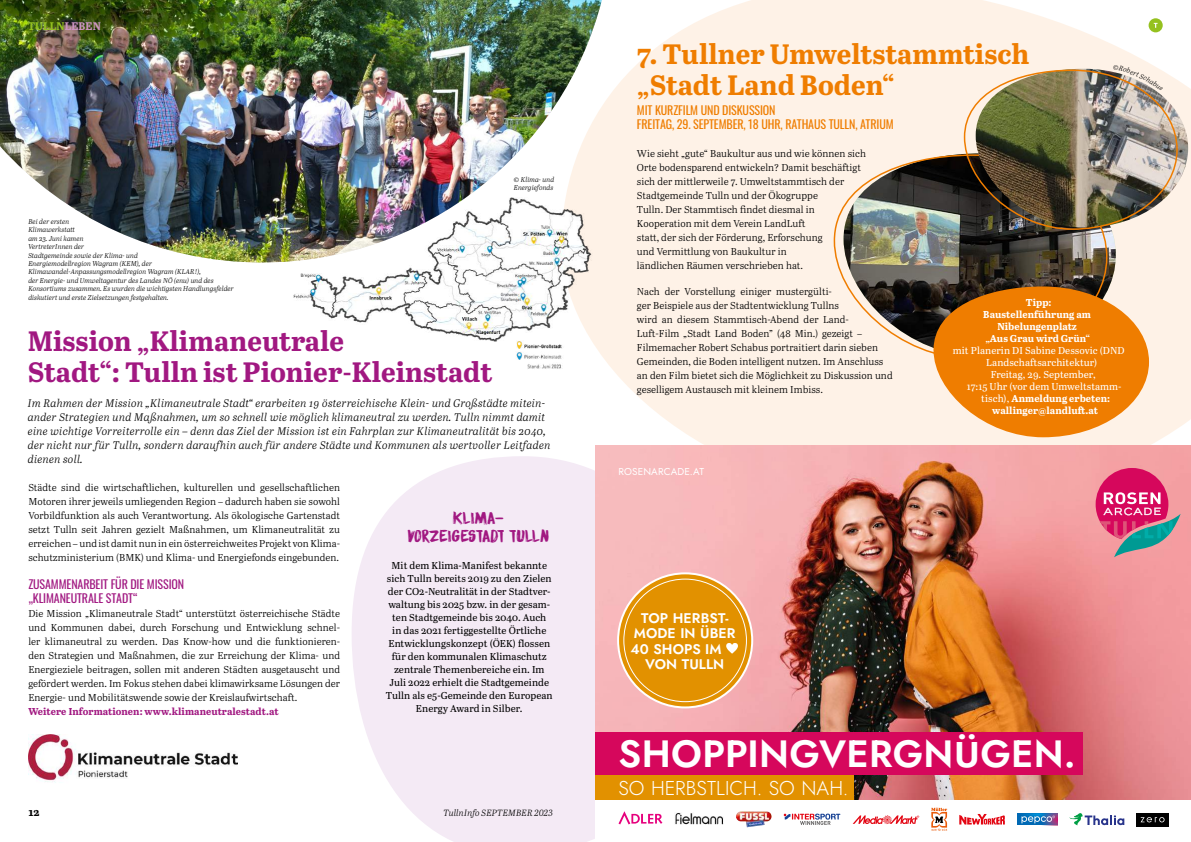
<style>
.page{position:relative;width:1191px;height:842px;background:#fff}
.page>*{position:absolute;margin:0;border:0;box-sizing:border-box;transform-origin:0 0}
.t1{font:600 38px "Jost";letter-spacing:.01em;color:#fff}
.t2{font:700 28px/31px "Abril Text";color:#a11881}
.t3{font:700 28px/31px "Abril Text";color:#ef7d00}
.t4{font:300 20px "Jost";color:#fff}
.t5{font:15px/18px "Sensory Overload";letter-spacing:-.01em;color:#a11881;text-align:center}
.t6{font:600 14px "Jost";letter-spacing:.01em;color:#fff}
.t7{font:12px/14px "Oswald";letter-spacing:-.01em;color:#ef7d00}
.t8{font:12px/14px "Oswald";letter-spacing:-.01em;color:#a11881}
.t9{font:italic 11px/14px "Abril Text Lt";letter-spacing:.02em;color:#000}
.t10{font:700 11px "Abril Text";color:#95c11f}
.t11{font:700 11px "Abril Text";color:#000}
.t12{font:10px/14px "Abril Text Lt";letter-spacing:.005em;color:#000;text-align:justify}
.t13{font:10px/13px "Abril Text";letter-spacing:.005em;color:#000;text-align:center}
.t14{font:10px "Abril Text";letter-spacing:.005em;color:#fff}
.t15{font:700 10px/12px "Abril Text";letter-spacing:.005em;color:#fff;text-align:center}
.t16{font:700 10px "Abril Text";letter-spacing:.005em;color:#a11881}
.t17{font:10px "Jost";letter-spacing:.01em;color:#fff}
.t18{font:italic 9px "Abril Text Lt";color:#000}
.t19{font:italic 7px/8.4px "Abril Text Lt";color:#000}
.s1{color:#cc94c2}
.s2{font-weight:400}
.s3{font-size:35.7px}
</style>
<div class="page">
<svg style="left:592px;top:0;width:599px;height:445px;background:#fdf3e9"></svg>
<svg style="left:352px;top:456px;width:243px;height:386px;background:#f5ecf6"></svg>
<img style="left:0;top:0;width:602px;height:262px">
<img style="left:28px;top:734px;width:209px;height:49px">
<img style="left:516px;top:348px;width:46px;height:11px">
<img style="left:516px;top:341px;width:46px;height:7px">
<img style="left:833px;top:154px;width:275px;height:206px">
<img style="left:1178px;top:69px;width:10px;height:159px">
<svg style="left:933px;top:286px;width:216px;height:151px;background:#e48a27"></svg>
<img style="left:293px;top:157px;width:299px;height:184px">
<img style="left:527px;top:364px;width:34px;height:5px">
<img style="left:595px;top:459px;width:596px;height:341px">
<div style="left:618px;top:573px;width:134px;height:134px;background:#e29100;border-radius:50%"></div>
<svg style="left:726px;top:643px;width:12px;height:11px"></svg>
<svg style="left:852px;top:815px;width:67px;height:9px"></svg>
<svg style="left:959px;top:814px;width:45px;height:10px"></svg>
<svg style="left:931px;top:808px;width:16px;height:23px"></svg>
<svg style="left:1069px;top:813px;width:55px;height:12px"></svg>
<svg style="left:783px;top:814px;width:57px;height:11px"></svg>
<img style="left:675px;top:813px;width:49px;height:12px">
<img style="left:736px;top:811px;width:35px;height:16px">
<svg style="left:1017px;top:813px;width:40px;height:12px"></svg>
<svg style="left:618px;top:811px;width:44px;height:13px"></svg>
<div style="left:1136px;top:813px;width:32px;height:13px;background:#000"></div>
<svg style="left:1140px;top:817px;width:24px;height:5px"></svg>
<svg style="left:1095px;top:468px;width:85px;height:89px;background:#c96589"></svg>
<div style="left:595px;top:775px;width:259px;height:25px;background:#e29100"></div>
<div style="left:595px;top:732px;width:487px;height:43px;background:#d6075c"></div>
<div style="left:1148px;top:18px;width:14px;height:14px;background:#95c11f;border-radius:50%"></div>
<svg style="left:1153px;top:23px;width:4px;height:5px"></svg>
<img style="left:963px;top:65px;width:215px;height:166px">
<p class="t10" style="left:28px;top:18px;width:75px">TULLN<span class="s1">LEBEN</span></p>
<p class="t19" style="left:28px;top:217px;width:207px">Bei der ersten<br>Klimawerkstatt<br>am 23. Juni kamen<br>VertreterInnen der<br>Stadtgemeinde sowie der Klima- und<br>Energiemodellregion Wagram (KEM), der Klimawandel-Anpassungsmodellregion Wagram (KLAR!),<br>der Energie- und Umweltagentur des Landes NÖ (enu) und des Konsortiums zusammen. Es wurden die wichtigsten Handlungsfelder diskutiert und erste Zielsetzungen festgehalten.</p>
<p class="t19" style="left:514px;top:175px;width:42px">© Klima- und<br>Energiefonds</p>
<h2 class="t2" style="left:28px;top:325px;width:466px">Mission „Klimaneutrale<br>Stadt“: Tulln ist Pionier-Kleinstadt</h2>
<p class="t9" style="left:28px;top:395px;width:524px">Im Rahmen der Mission „Klimaneutrale Stadt“ erarbeiten 19 österreichische Klein- und Großstädte mitein&shy;ander Strategien und Maßnahmen, um so schnell wie möglich klimaneutral zu werden. Tulln nimmt damit eine wichtige Vorreiterrolle ein – denn das Ziel der Mission ist ein Fahrplan zur Klimaneutralität bis 2040, der nicht nur für Tulln, sondern daraufhin auch für andere Städte und Kommunen als wertvoller Leitfaden dienen soll.</p>
<p class="t12" style="left:28px;top:480px;width:313px">Städte sind die wirtschaftlichen, kulturellen und gesellschaftlichen Motoren ihrer jeweils umliegenden Region – dadurch haben sie sowohl Vorbildfunktion als auch Verantwortung. Als ökologische Gartenstadt setzt Tulln seit Jahren gezielt Maßnahmen, um Klimaneutralität zu erreichen – und ist damit nun in ein österreichweites Projekt von Klima&shy;schutzministerium (BMK) und Klima- und Energiefonds eingebunden.</p>
<p class="t8" style="left:28px;top:575px;width:157px">ZUSAMMENARBEIT FÜR DIE MISSION „KLIMANEUTRALE STADT“</p>
<p class="t12" style="left:28px;top:606px;width:313px">Die Mission „Klimaneutrale Stadt“ unterstützt österreichische Städte und Kommunen dabei, durch Forschung und Entwicklung schnel&shy;ler klimaneutral zu werden. Das Know-how und die funktionieren&shy;den Strategien und Maßnahmen, die zur Erreichung der Klima- und Energieziele beitragen, sollen mit anderen Städten ausgetauscht und gefördert werden. Im Fokus stehen dabei klimawirksame Lösungen der Energie- und Mobilitätswende sowie der Kreislaufwirtschaft.</p>
<p class="t16" style="left:28px;top:704px;width:252px">Weitere Informationen: www.klimaneutralestadt.at</p>
<h3 class="t5" style="left:407px;top:509px;width:143px">KLIMA-<br>VORZEIGESTADT TULLN</h3>
<p class="t13" style="left:386px;top:559px;width:168px">Mit dem Klima-Manifest bekannte sich Tulln bereits 2019 zu den Zielen der CO2-Neutralität in der Stadtver&shy;waltung bis 2025 bzw. in der gesam&shy;ten Stadtgemeinde bis 2040. Auch<br>in das 2021 fertiggestellte Örtliche Entwicklungskonzept (ÖEK) flossen für den kommunalen Klimaschutz zentrale Themenbereiche ein. Im Juli 2022 erhielt die Stadtgemeinde Tulln als e5-Gemeinde den European Energy Award in Silber.</p>
<p class="t11" style="left:28px;top:804px;width:13px">12</p>
<p class="t18" style="left:443px;top:806px;width:111px">Tulln Info SEPTEMBER 2023</p>
<h2 class="t3" style="left:637px;top:38px;width:394px">7. Tullner Umweltstammtisch „Stadt Land Boden“</h2>
<p class="t7" style="left:637px;top:102px;width:258px">MIT KURZFILM UND DISKUSSION<br>FREITAG, 29. SEPTEMBER, 18 UHR, RATHAUS TULLN, ATRIUM</p>
<p class="t12" style="left:637px;top:146px;width:230px;text-align:left">Wie sieht „gute“ Baukultur aus und wie können sich Orte bodensparend entwickeln? Damit beschäftigt sich der mittlerweile 7. Umweltstammtisch der Stadtgemeinde Tulln und der Ökogruppe<br>Tulln. Der Stammtisch findet diesmal in Kooperation mit dem Verein LandLuft<br>statt, der sich der Förderung, Erforschung<br>und Vermittlung von Baukultur in<br>ländlichen Räumen verschrieben hat.</p>
<p class="t12" style="left:637px;top:284px;width:257px;text-align:left">Nach der Vorstellung einiger mustergülti-<br>ger Beispiele aus der Stadtentwicklung Tullns<br>wird an diesem Stammtisch-Abend der Land-Luft-Film „Stadt Land Boden” (48 Min.) gezeigt – Filmemacher Robert Schabus portraitiert darin sieben Gemeinden, die Boden intelligent nutzen. Im Anschluss an den Film bietet sich die Möglichkeit zu Diskussion und geselligem Austausch mit kleinem Imbiss.</p>
<p class="t15" style="left:983px;top:296px;width:109px">Tipp:<br>Baustellenführung am<br>Nibelungenplatz<br>„Aus Grau wird Grün“</p>
<p class="t14" style="left:952px;top:343px;width:173px">mit Planerin DI Sabine Dessovic (DND</p>
<p class="t14" style="left:986px;top:355px;width:112px">Landschaftsarchitektur)</p>
<p class="t14" style="left:990px;top:367px;width:106px">Freitag, 29. September,</p>
<p class="t14" style="left:967px;top:379px;width:156px">17:15 Uhr (vor dem Umweltstamm-</p>
<p class="t15" style="left:981px;top:392px;width:130px"><span class="s2">tisch),</span> Anmeldung erbeten:</p>
<p class="t15" style="left:992px;top:404px;width:107px">wallinger@landluft.at</p>
<p class="t17" style="left:618px;top:465px;width:87px">ROSENARCADE.AT</p>
<h3 class="t6" style="left:641px;top:608px;width:89px">TOP HERBST-</h3>
<h3 class="t6" style="left:634px;top:624px;width:103px">MODE IN ÜBER</h3>
<h3 class="t6" style="left:630px;top:639px;width:93px">40 SHOPS IM</h3>
<h3 class="t6" style="left:645px;top:655px;width:80px">VON TULLN</h3>
<h1 class="t1" style="left:618px;top:728px;width:459px">SHOPPINGVERGN<span class="s3">Ü</span>GEN.</h1>
<h3 class="t4" style="left:618px;top:774px;width:231px">SO HERBSTLICH. SO NAH.</h3>
</div>
